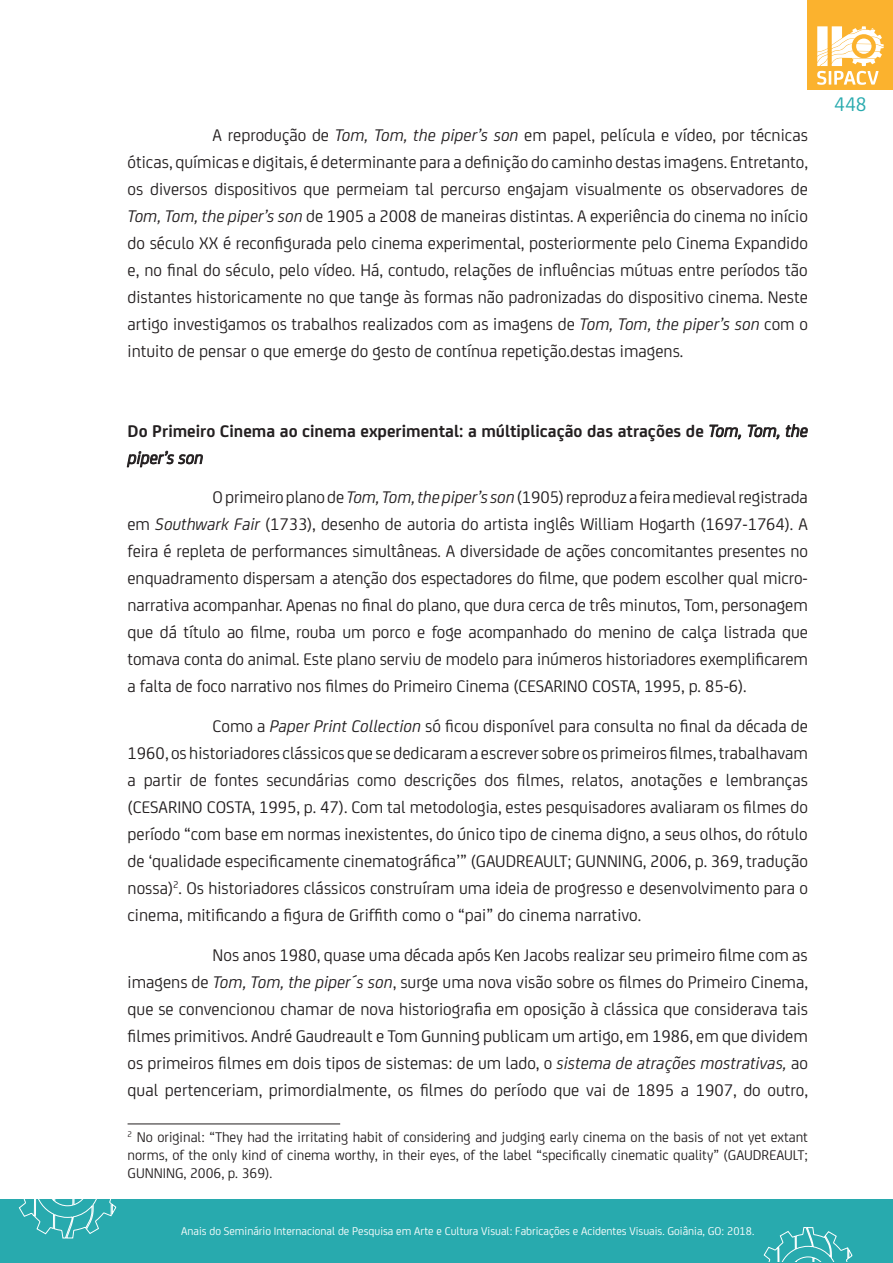
<style>
.page{position:relative;width:893px;height:1263px;background:#fff}
.page>*{position:absolute;margin:0;border:0;box-sizing:border-box;transform-origin:0 0}
.t1{font:21px "FS Joey";color:#28aaae}
.texto_corrido{font:18px/27px "FS Joey";color:#231f20;text-align:justify}
.texto_corrido-2{font:700 18px/27px "FS Joey";color:#231f20}
.notas_de_rodapé{font:15px/18px "FS Joey";color:#231f20;text-align:justify}
.t2{font:12px "FS Joey";color:#fff}
.s1{font-style:italic}
.s2{font-weight:400;font-style:italic}
</style>
<div class="page">
<div style="left:808px;top:0;width:85px;height:89px;background:#fbb22e"></div>
<svg style="left:817px;top:26px;width:67px;height:59px"></svg>
<div style="left:0;top:1199px;width:893px;height:64px;background:#28aaae"></div>
<svg style="left:18px;top:1199px;width:99px;height:40px"></svg>
<svg style="left:763px;top:1227px;width:90px;height:35px"></svg>
<svg style="left:709px;top:424px;width:32px;height:16px"></svg>
<svg style="left:748px;top:424px;width:32px;height:16px"></svg>
<svg style="left:786px;top:423px;width:22px;height:15px"></svg>
<svg style="left:127px;top:450px;width:76px;height:18px"></svg>
<hr style="left:128px;top:1123px;width:212px;height:1px;background:#231f20">
<p class="texto_corrido" style="left:128px;top:121px;width:682px;text-indent:85px">A reprodução de <span class="s1">Tom, Tom, the piper’s son</span> em papel, película e vídeo, por técnicas óticas, químicas e digitais, é determinante para a definição do caminho destas imagens. Entretanto, os diversos dispositivos que permeiam tal percurso engajam visualmente os observadores de <span class="s1">Tom, Tom, the piper’s son</span> de 1905 a 2008 de maneiras distintas. A experiência do cinema no início do século XX é reconfigurada pelo cinema experimental, posteriormente pelo Cinema Expandido e, no final do século, pelo vídeo. Há, contudo, relações de influências mútuas entre períodos tão distantes historicamente no que tange às formas não padronizadas do dispositivo cinema. Neste artigo investigamos os trabalhos realizados com as imagens de <span class="s1">Tom, Tom, the piper’s son</span> com o intuito de pensar o que emerge do gesto de contínua repetição.destas imagens.</p>
<p class="texto_corrido-2" style="left:128px;top:416px;width:682px">Do Primeiro Cinema ao cinema experimental: a múltiplicação das atrações de <span class="s2">Tom, Tom, the piper’s son</span></p>
<p class="texto_corrido" style="left:128px;top:483px;width:682px;text-indent:85px">O primeiro plano de <span class="s1">Tom, Tom, the piper’s son</span> (1905) reproduz a feira medieval registrada em <span class="s1">Southwark Fair</span> (1733), desenho de autoria do artista inglês William Hogarth (1697-1764). A feira é repleta de performances simultâneas. A diversidade de ações concomitantes presentes no enquadramento dispersam a atenção dos espectadores do filme, que podem escolher qual micro&shy;narrativa acompanhar. Apenas no final do plano, que dura cerca de três minutos, Tom, personagem que dá título ao filme, rouba um porco e foge acompanhado do menino de calça listrada que tomava conta do animal. Este plano serviu de modelo para inúmeros historiadores exemplificarem a falta de foco narrativo nos filmes do Primeiro Cinema (CESARINO COSTA, 1995, p. 85-6).</p>
<p class="texto_corrido" style="left:128px;top:712px;width:682px;text-indent:85px">Como a <span class="s1">Paper Print Collection</span> só ficou disponível para consulta no final da década de 1960, os historiadores clássicos que se dedicaram a escrever sobre os primeiros filmes, trabalhavam a partir de fontes secundárias como descrições dos filmes, relatos, anotações e lembranças (CESARINO COSTA, 1995, p. 47). Com tal metodologia, estes pesquisadores avaliaram os filmes do período “com base em normas inexistentes, do único tipo de cinema digno, a seus olhos, do rótulo de ‘qualidade especificamente cinematográfica’” (GAUDREAULT; GUNNING, 2006, p. 369, tradução nossa)<sup>2</sup>. Os historiadores clássicos construíram uma ideia de progresso e desenvolvimento para o cinema, mitificando a figura de Griffith como o “pai” do cinema narrativo.</p>
<p class="texto_corrido" style="left:128px;top:940px;width:682px;text-indent:85px">Nos anos 1980, quase uma década após Ken Jacobs realizar seu primeiro filme com as imagens de <span class="s1">Tom, Tom, the piper´s son</span>, surge uma nova visão sobre os filmes do Primeiro Cinema, que se convencionou chamar de nova historiografia em oposição à clássica que considerava tais filmes primitivos. André Gaudreault e Tom Gunning publicam um artigo, em 1986, em que dividem os primeiros filmes em dois tipos de sistemas: de um lado, o <span class="s1">sistema de atrações mostrativas,</span> ao qual pertenceriam, primordialmente, os filmes do período que vai de 1895 a 1907, do outro,</p>
<p class="notas_de_rodapé" style="left:128px;top:1127px;width:682px"><sup>2</sup> No original: “They had the irritating habit of considering and judging early cinema on the basis of not yet extant norms, of the only kind of cinema worthy, in their eyes, of the label “specifically cinematic quality” (GAUDREAULT; GUNNING, 2006, p. 369).</p>
<p class="t2" style="left:181px;top:1223px;width:575px">Anais do Seminário Internacional de Pesquisa em Arte e Cultura Visual: Fabricações e Acidentes Visuais. Goiânia, GO: 2018.</p>
<p class="t1" style="left:834px;top:90px;width:34px">448</p>
</div>
